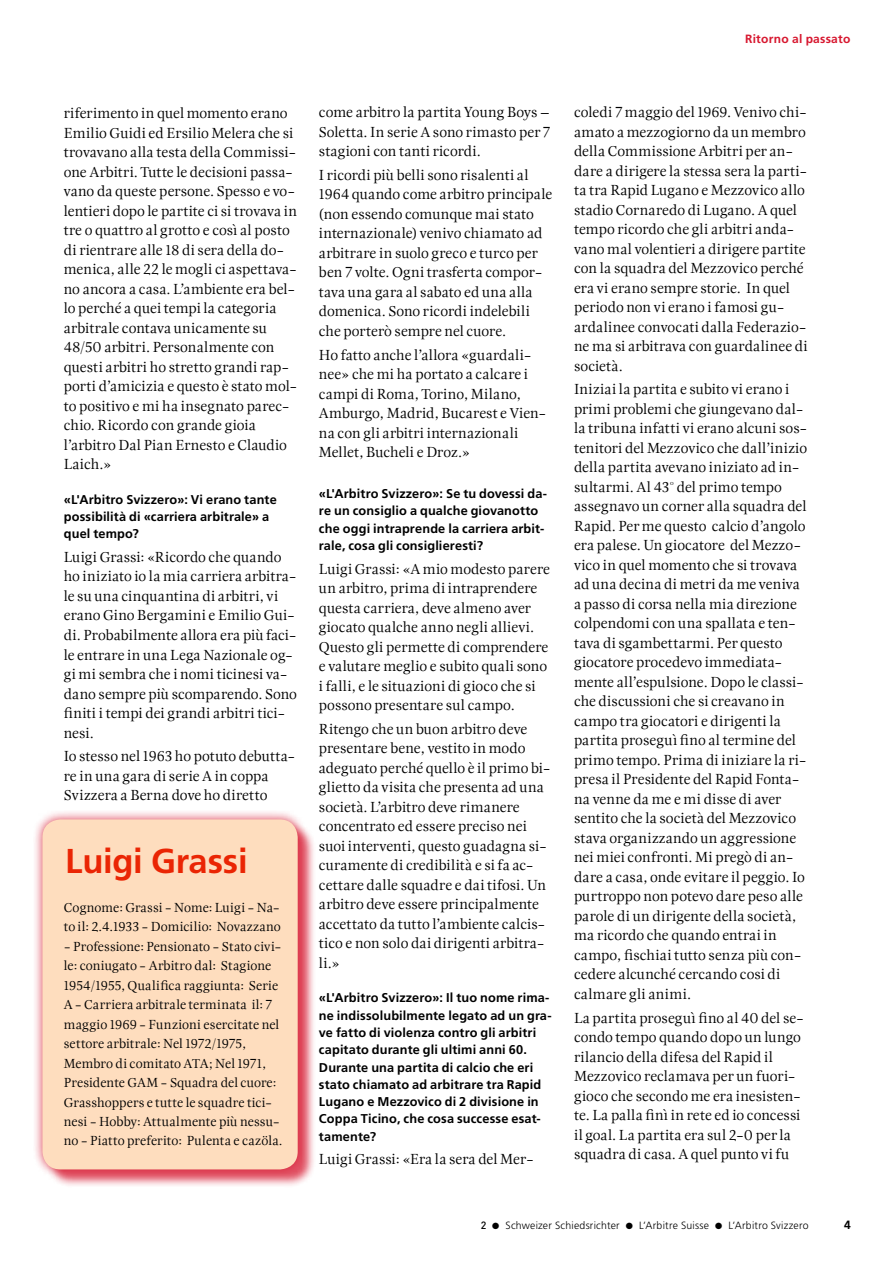
<style>
.page{position:relative;width:893px;height:1263px;background:#fff}
.page>*{position:absolute;margin:0;border:0;box-sizing:border-box;transform-origin:0 0}
.t1{font:700 34.5px "Frutiger LT Std";letter-spacing:-.005em;color:#ea2504}
.t2{font:15px/19.5px "Esta Pro";letter-spacing:.005em;color:#000}
.t3{font:13.5px/19.5px "Esta Pro";letter-spacing:.005em;color:#000}
.t4{font:700 12.75px/17.2px "Frutiger LT Std";letter-spacing:.01em;color:#000}
.t5{font:700 12px "Frutiger LT Std";letter-spacing:.02em;color:#d7172f}
.t6{font:700 12px "Frutiger LT Std";color:#000}
.t7{font:300 10.5px "Frutiger LT Std";letter-spacing:.02em;color:#000}
.s1{font-family:"DIN";font-weight:500}
</style>
<div class="page">
<div style="left:45px;top:822px;width:271px;height:366px;background:#d7172f;opacity:.75"></div>
<div style="left:33px;top:810px;width:275px;height:369px;background:#d7172f;opacity:.75"></div>
<div style="left:43px;top:819px;width:255px;height:350px;background:#feddbe;border-radius:18px"></div>
<p class="t5" style="left:745px;top:32px;width:107px">Ritorno al passato</p>
<p class="t2" style="left:64px;top:104px;width:235px">riferimento in quel momento erano Emilio Guidi ed Ersilio Melera che si trovavano alla testa della Commissi&shy;one Arbitri. Tutte le decisioni passa&shy;vano da queste persone. Spesso e vo&shy;lentieri dopo le partite ci si trovava in tre o quattro al grotto e così al posto di rientrare alle 18 di sera della do&shy;menica, alle 22 le mogli ci aspettava&shy;no ancora a casa. L’ambiente era bel&shy;lo perché a quei tempi la categoria arbitrale contava unicamente su 48/50 arbitri. Personalmente con questi arbitri ho stretto grandi rap&shy;porti d’amicizia e questo è stato mol&shy;to positivo e mi ha insegnato parec&shy;chio. Ricordo con grande gioia l’arbitro Dal Pian Ernesto e Claudio Laich.»</p>
<p class="t4" style="left:64px;top:491px;width:214px">«L'Arbitro Svizzero»: Vi erano tante possibilità di «carriera arbitrale» a quel tempo?</p>
<p class="t2" style="left:64px;top:548px;width:235px">Luigi Grassi: «Ricordo che quando ho iniziato io la mia carriera arbitra&shy;le su una cinquantina di arbitri, vi erano Gino Bergamini e Emilio Gui&shy;di. Probabilmente allora era più faci&shy;le entrare in una Lega Nazionale og&shy;gi mi sembra che i nomi ticinesi va&shy;dano sempre più scomparendo. Sono finiti i tempi dei grandi arbitri tici&shy;nesi.</p>
<p class="t2" style="left:64px;top:747px;width:233px">Io stesso nel 1963 ho potuto debutta&shy;re in una gara di serie A in coppa<br>Svizzera a Berna dove ho diretto</p>
<h1 class="t1" style="left:65px;top:840px;width:184px">Luigi Grassi</h1>
<p class="t3" style="left:64px;top:898px;width:219px">Cognome: Grassi - Nome: Luigi - Na&shy;to il: 2.4.1933 - Domicilio: Novazzano</p>
<p class="t3" style="left:64px;top:937px;width:220px">- Professione: Pensionato - Stato civi&shy;le: coniugato - Arbitro dal: Stagione 1954/1955, Qualifica raggiunta: Serie A - Carriera arbitrale terminata il: 7 maggio 1969 - Funzioni esercitate nel settore arbitrale: Nel 1972/1975, Membro di comitato ATA; Nel 1971, Presidente GAM - Squadra del cuore:<br>Grasshoppers e tutte le squadre tici&shy;nesi - Hobby: Attualmente più nessu&shy;no - Piatto preferito: Pulenta e cazöla.</p>
<p class="t2" style="left:319px;top:103px;width:233px;text-align:justify">come arbitro la partita Young Boys – Soletta. In serie A sono rimasto per 7 stagioni con tanti ricordi.</p>
<p class="t2" style="left:319px;top:166px;width:235px">I ricordi più belli sono risalenti al 1964 quando come arbitro principale (non essendo comunque mai stato internazionale) venivo chiamato ad arbitrare in suolo greco e turco per ben 7 volte. Ogni trasferta compor&shy;tava una gara al sabato ed una alla domenica. Sono ricordi indelebili che porterò sempre nel cuore.</p>
<p class="t2" style="left:319px;top:345px;width:229px">Ho fatto anche l’allora «guardali&shy;nee» che mi ha portato a calcare i campi di Roma, Torino, Milano,<br>Amburgo, Madrid, Bucarest e Vien&shy;na con gli arbitri internazionali<br>Mellet, Bucheli e Droz.»</p>
<p class="t4" style="left:319px;top:485px;width:230px">«L'Arbitro Svizzero»: Se tu dovessi da&shy;re un consiglio a qualche giovanotto che oggi intraprende la carriera arbit&shy;rale, cosa gli consiglieresti?</p>
<p class="t2" style="left:319px;top:559px;width:233px">Luigi Grassi: «A mio modesto parere un arbitro, prima di intraprendere questa carriera, deve almeno aver giocato qualche anno negli allievi.<br>Questo gli permette di comprendere e valutare meglio e subito quali sono i falli, e le situazioni di gioco che si possono presentare sul campo.</p>
<p class="t2" style="left:319px;top:720px;width:233px">Ritengo che un buon arbitro deve presentare bene, vestito in modo adeguato perché quello è il primo bi&shy;glietto da visita che presenta ad una società. L’arbitro deve rimanere concentrato ed essere preciso nei suoi interventi, questo guadagna si&shy;curamente di credibilità e si fa ac&shy;cettare dalle squadre e dai tifosi. Un arbitro deve essere principalmente accettato da tutto l’ambiente calcis&shy;tico e non solo dai dirigenti arbitra&shy;li.»</p>
<p class="t4" style="left:319px;top:989px;width:234px">«L'Arbitro Svizzero»: Il tuo nome rima&shy;ne indissolubilmente legato ad un gra&shy;ve fatto di violenza contro gli arbitri capitato durante gli ultimi anni 60.<br>Durante una partita di calcio che eri stato chiamato ad arbitrare tra Rapid Lugano e Mezzovico di 2 divisione in Coppa Ticino, che cosa successe esat&shy;tamente?</p>
<p class="t2" style="left:319px;top:1150px;width:216px">Luigi Grassi: «Era la sera del Mer-</p>
<p class="t2" style="left:574px;top:103px;width:235px">coledi 7 maggio del 1969. Venivo chi&shy;amato a mezzogiorno da un membro della Commissione Arbitri per an&shy;dare a dirigere la stessa sera la parti&shy;ta tra Rapid Lugano e Mezzovico allo stadio Cornaredo di Lugano. A quel tempo ricordo che gli arbitri anda&shy;vano mal volentieri a dirigere partite con la squadra del Mezzovico perché era vi erano sempre storie. In quel periodo non vi erano i famosi gu&shy;ardalinee convocati dalla Federazio&shy;ne ma si arbitrava con guardalinee di società.</p>
<p class="t2" style="left:574px;top:380px;width:235px">Iniziai la partita e subito vi erano i primi problemi che giungevano dal&shy;la tribuna infatti vi erano alcuni sos&shy;tenitori del Mezzovico che dall’inizio della partita avevano iniziato ad in&shy;sultarmi. Al 43° del primo tempo assegnavo un corner alla squadra del Rapid. Per me questo calcio d’angolo era palese. Un giocatore del Mezzo&shy;vico in quel momento che si trovava ad una decina di metri da me veniva a passo di corsa nella mia direzione colpendomi con una spallata e ten&shy;tava di sgambettarmi. Per questo giocatore procedevo immediata&shy;mente all’espulsione. Dopo le classi&shy;che discussioni che si creavano in campo tra giocatori e dirigenti la partita proseguì fino al termine del primo tempo. Prima di iniziare la ri&shy;presa il Presidente del Rapid Fonta&shy;na venne da me e mi disse di aver sentito che la società del Mezzovico stava organizzando un aggressione nei miei confronti. Mi pregò di an&shy;dare a casa, onde evitare il peggio. Io purtroppo non potevo dare peso alle parole di un dirigente della società, ma ricordo che quando entrai in campo, fischiai tutto senza più con&shy;cedere alcunché cercando cosi di calmare gli animi.</p>
<p class="t2" style="left:574px;top:1008px;width:232px">La partita proseguì fino al 40 del se&shy;condo tempo quando dopo un lungo rilancio della difesa del Rapid il Mezzovico reclamava per un fuori&shy;gioco che secondo me era inesisten&shy;te. La palla finì in rete ed io concessi il goal. La partita era sul 2-0 per la squadra di casa. A quel punto vi fu</p>
<p class="t7" style="left:481px;top:1219px;width:329px"><span class="s1">2</span> ● Schweizer Schiedsrichter ● L’Arbitre Suisse ● L’Arbitro Svizzero</p>
<p class="t6" style="left:844px;top:1218px;width:8px">4</p>
</div>
